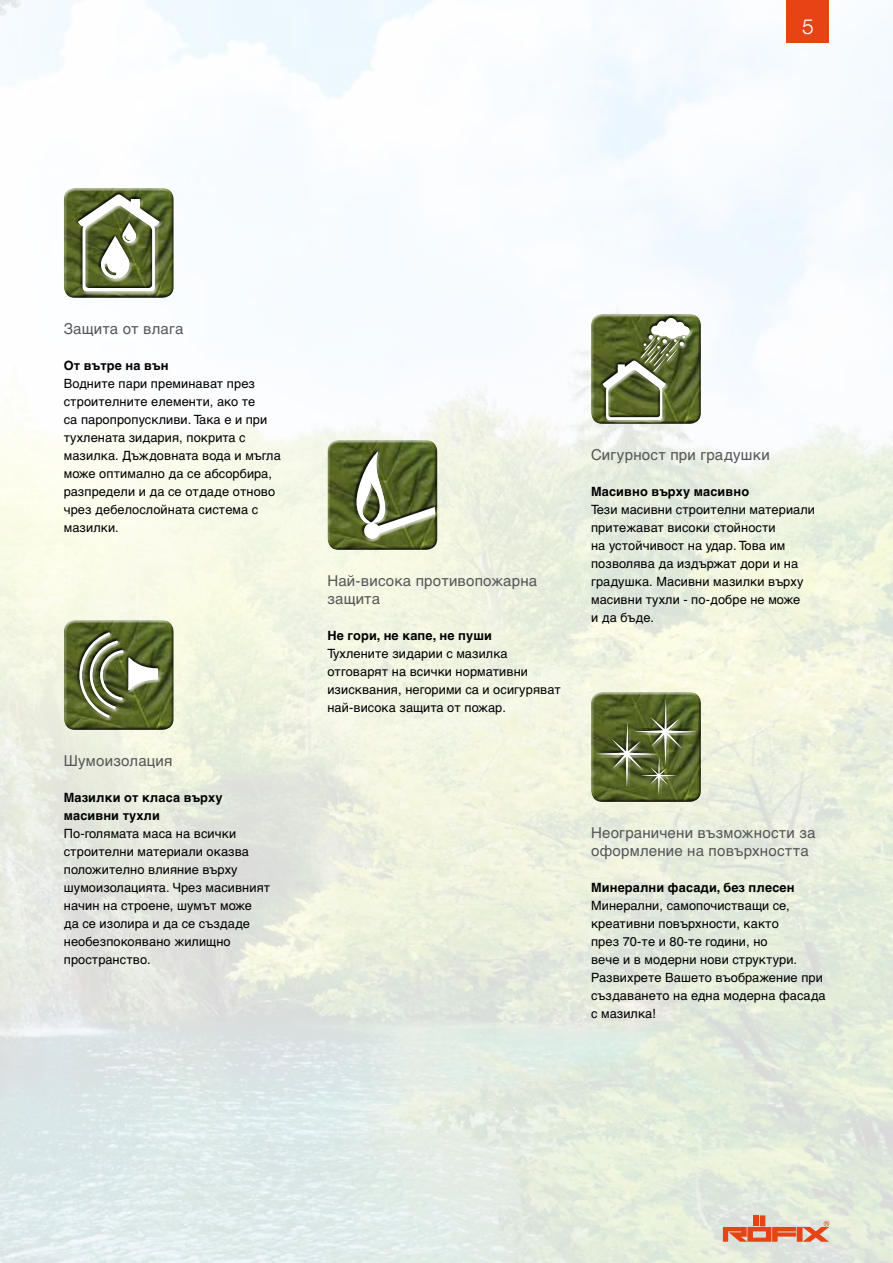
<style>
.page{position:relative;width:893px;height:1263px;background:#fff}
.page>*{position:absolute;margin:0;border:0;box-sizing:border-box;transform-origin:0 0}
.t1{font:300 21px "Helvetica Neue LT Com";color:#fff}
.t2{font:15px/18px "Helvetica Cyr Upright";letter-spacing:.015em;color:#555657}
.t3{font:12.75px/18px "Helvetica Cyr Upright";letter-spacing:.01em;color:#000}
.t4{font:700 12.75px/18px "Helvetica Cyr";letter-spacing:.01em;color:#000}
</style>
<div class="page">
<img style="left:0;top:0;width:893px;height:1263px">
<div style="left:787px;top:0;width:42px;height:43px;background:#e64415"></div>
<div style="left:760px;top:1215px;width:5px;height:11px;background:#e64415"></div>
<div style="left:753px;top:1215px;width:6px;height:11px;background:#e64415"></div>
<svg style="left:723px;top:1221px;width:106px;height:21px;background:#e19075"></svg>
<div style="left:64px;top:188px;width:110px;height:106px;background:#fff;opacity:.75"></div>
<div style="left:64px;top:191px;width:110px;height:107px;background:#000;opacity:.75"></div>
<div style="left:64px;top:620px;width:110px;height:104px;background:#fff;opacity:.75"></div>
<div style="left:64px;top:623px;width:110px;height:107px;background:#000;opacity:.75"></div>
<div style="left:327px;top:440px;width:110px;height:104px;background:#fff;opacity:.75"></div>
<div style="left:327px;top:443px;width:110px;height:107px;background:#000;opacity:.75"></div>
<div style="left:591px;top:316px;width:110px;height:108px;background:#000;opacity:.75"></div>
<div style="left:591px;top:692px;width:110px;height:105px;background:#fff;opacity:.75"></div>
<div style="left:591px;top:695px;width:110px;height:107px;background:#000;opacity:.75"></div>
<h1 class="t1" style="left:802px;top:13px;width:13px">5</h1>
<p class="t2" style="left:64px;top:320px;width:121px">Защита от влага</p>
<p class="t4" style="left:64px;top:356px;width:106px">От вътре на вън</p>
<p class="t3" style="left:64px;top:374px;width:219px">Водните пари преминават през строителните елементи, ако те<br>са паропропускливи. Така е и при тухлената зидария, покрита с мазилка. Дъждовната вода и мъгла може оптимално да се абсорбира, разпредели и да се отдаде отново чрез дебелослойната система с мазилки.</p>
<p class="t2" style="left:64px;top:752px;width:110px">Шумоизолация</p>
<p class="t4" style="left:64px;top:788px;width:160px">Мазилки от класа върху масивни тухли</p>
<p class="t3" style="left:64px;top:824px;width:208px">По-голямата маса на всички строителни материали оказва положително влияние върху шумоизолацията. Чрез масивният начин на строене, шумът може<br>да се изолира и да се създаде необезпокоявано жилищно пространство.</p>
<p class="t2" style="left:327px;top:572px;width:211px">Най-висока противопожарна защита</p>
<p class="t4" style="left:327px;top:626px;width:166px">Не гори, не капе, не пуши</p>
<p class="t3" style="left:327px;top:644px;width:235px">Тухлените зидарии с мазилка отговарят на всички нормативни изисквания, негорими са и осигуряват най-висока защита от пожар.</p>
<p class="t2" style="left:591px;top:446px;width:180px">Сигурност при градушки</p>
<p class="t4" style="left:591px;top:482px;width:160px">Масивно върху масивно</p>
<p class="t3" style="left:591px;top:500px;width:225px">Тези масивни строителни материали притежават високи стойности<br>на устойчивост на удар. Това им позволява да издържат дори и на градушка. Масивни мазилки върху масивни тухли - по-добре не може<br>и да бъде.</p>
<p class="t2" style="left:591px;top:824px;width:226px">Неограничени възможности за оформление на повърхността</p>
<p class="t4" style="left:591px;top:878px;width:205px">Минерални фасади, без плесен</p>
<p class="t3" style="left:591px;top:896px;width:236px">Минерални, самопочистващи се, креативни повърхности, както<br>през 70-те и 80-те години, но<br>вече и в модерни нови структури.<br>Развихрете Вашето въображение при създаването на една модерна фасада с мазилка!</p>
</div>
